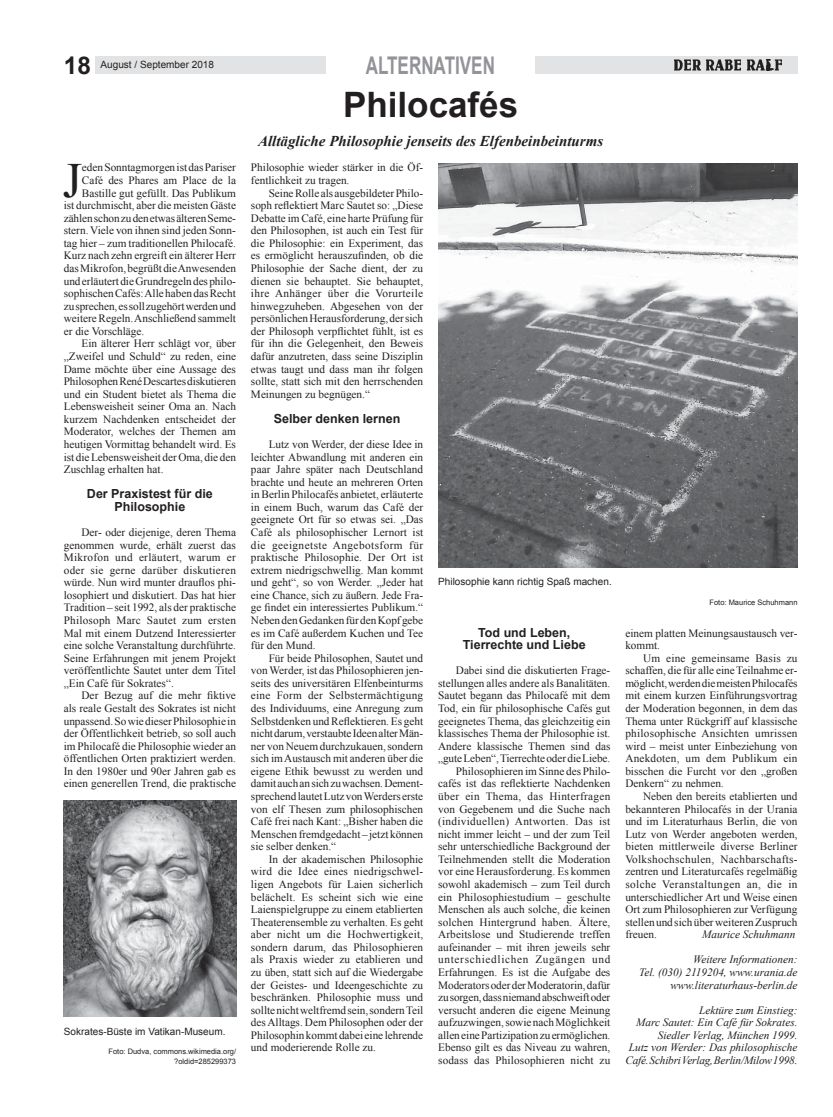
<style>
.page{position:relative;width:833px;height:1117px;background:#fff}
.page>*{position:absolute;margin:0;border:0;box-sizing:border-box;transform-origin:0 0}
.t1{font:49.25px "Times New Roman";color:#231f20}
.t2{font:700 35px "Arial";color:#231f20}
.t3{font:700 24.38px "Arial";color:#929498;scale:.7 1}
.t4{font:700 24.38px "Arial";color:#231f20}
.t5{font:italic 700 15px "Times New Roman";color:#231f20}
.t6{font:700 12.5px/12.5px "Arial";color:#231f20;text-align:center}
.t7{font:11.25px/12.5px "Times New Roman";color:#231f20;text-align:justify}
.t8{font:italic 11.25px/12.5px "Times New Roman";color:#231f20;text-align:right}
.t9{font:10px "Arial";color:#231f20}
.t10{font:7.5px/9.4px "Arial";color:#231f20;text-align:right}
</style>
<div class="page">
<div style="left:483px;top:56px;width:315px;height:18px;background:#e1e3e4"></div>
<div style="left:95px;top:56px;width:284px;height:18px;background:#e1e3e4"></div>
<img style="left:674px;top:59px;width:107px;height:12px">
<div style="left:326px;top:52px;width:208px;height:28px;background:#fff"></div>
<img style="left:438px;top:163px;width:359px;height:404px">
<img style="left:64px;top:800px;width:172px;height:216px">
<h3 class="t4" style="left:64px;top:52px;width:29px">18</h3>
<p class="t9" style="left:101px;top:59px;width:115px">August / September 2018</p>
<h3 class="t3" style="left:366px;top:51px;width:186px">ALTERNATIVEN</h3>
<h1 class="t1" style="left:63px;top:153px;width:21px">J</h1>
<p class="t7" style="left:82px;top:161px;width:156px">eden Sonntagmorgen ist das Pariser</p>
<p class="t7" style="left:82px;top:174px;width:156px">Café des Phares am Place de la</p>
<p class="t7" style="left:82px;top:186px;width:156px">Bastille gut gefüllt. Das Publikum</p>
<p class="t7" style="left:64px;top:199px;width:174px">ist durchmischt, aber die meisten Gäste</p>
<p class="t7" style="left:64px;top:212px;width:174px">zählen schon zu den etwas älteren Seme-</p>
<p class="t7" style="left:64px;top:224px;width:174px">stern. Viele von ihnen sind jeden Sonn-</p>
<p class="t7" style="left:64px;top:237px;width:174px">tag hier – zum traditionellen Philocafé.</p>
<p class="t7" style="left:64px;top:249px;width:174px">Kurz nach zehn ergreift ein älterer Herr</p>
<p class="t7" style="left:64px;top:262px;width:174px">das Mikrofon, begrüßt die Anwesenden</p>
<p class="t7" style="left:64px;top:274px;width:174px">und erläutert die Grundregeln des philo-</p>
<p class="t7" style="left:64px;top:287px;width:174px">sophischen Cafés: Alle haben das Recht</p>
<p class="t7" style="left:64px;top:299px;width:174px">zu sprechen, es soll zugehört werden und</p>
<p class="t7" style="left:64px;top:312px;width:174px">weitere Regeln. Anschließend sammelt</p>
<p class="t7" style="left:64px;top:325px;width:82px">er die Vorschläge.</p>
<p class="t7" style="left:81px;top:337px;width:156px">Ein älterer Herr schlägt vor, über</p>
<p class="t7" style="left:64px;top:350px;width:174px">„Zweifel und Schuld“ zu reden, eine</p>
<p class="t7" style="left:64px;top:362px;width:174px">Dame möchte über eine Aussage des</p>
<p class="t7" style="left:64px;top:375px;width:174px">Philosophen René Descartes diskutieren</p>
<p class="t7" style="left:64px;top:387px;width:174px">und ein Student bietet als Thema die</p>
<p class="t7" style="left:64px;top:400px;width:174px">Lebensweisheit seiner Oma an. Nach</p>
<p class="t7" style="left:64px;top:412px;width:174px">kurzem Nachdenken entscheidet der</p>
<p class="t7" style="left:64px;top:425px;width:174px">Moderator, welches der Themen am</p>
<p class="t7" style="left:64px;top:438px;width:174px">heutigen Vormittag behandelt wird. Es</p>
<p class="t7" style="left:64px;top:450px;width:174px">ist die Lebensweisheit der Oma, die den</p>
<p class="t7" style="left:64px;top:463px;width:101px">Zuschlag erhalten hat.</p>
<p class="t6" style="left:87px;top:487px;width:127px">Der Praxistest für die<br>Philosophie</p>
<p class="t7" style="left:64px;top:526px;width:174px;text-indent:18px">Der- oder diejenige, deren Thema genommen wurde, erhält zuerst das Mikrofon und erläutert, warum er oder sie gerne darüber diskutieren würde. Nun wird munter drauflos phi&shy;losophiert und diskutiert. Das hat hier Tradition – seit 1992, als der praktische Philosoph Marc Sautet zum ersten Mal mit einem Dutzend Interessierter eine solche Veranstaltung durchführte.<br>Seine Erfahrungen mit jenem Projekt veröffentlichte Sautet unter dem Titel „Ein Café für Sokrates“.</p>
<p class="t7" style="left:64px;top:689px;width:174px;text-indent:18px">Der Bezug auf die mehr fiktive als reale Gestalt des Sokrates ist nicht unpassend. So wie dieser Philosophie in der Öffentlichkeit betrieb, so soll auch im Philocafé die Philosophie wieder an öffentlichen Orten praktiziert werden.<br>In den 1980er und 90er Jahren gab es einen generellen Trend, die praktische</p>
<p class="t9" style="left:64px;top:1025px;width:163px">Sokrates-Büste im Vatikan-Museum.</p>
<p class="t10" style="left:109px;top:1046px;width:129px">Foto: Dudva, commons.wikimedia.org/ ?oldid=285299373</p>
<h2 class="t2" style="left:343px;top:85px;width:177px">Philocafés</h2>
<h3 class="t5" style="left:258px;top:133px;width:347px">Alltägliche Philosophie jenseits des Elfenbeinbeinturms</h3>
<p class="t7" style="left:251px;top:161px;width:174px">Philosophie wieder stärker in die Öf&shy;fentlichkeit zu tragen.</p>
<p class="t7" style="left:251px;top:186px;width:174px;text-indent:18px">Seine Rolle als ausgebildeter Philo&shy;soph reflektiert Marc Sautet so: „Diese Debatte im Café, eine harte Prüfung für den Philosophen, ist auch ein Test für die Philosophie: ein Experiment, das es ermöglicht herauszufinden, ob die Philosophie der Sache dient, der zu dienen sie behauptet. Sie behauptet, ihre Anhänger über die Vorurteile hinwegzuheben. Abgesehen von der persönlichen Herausforderung, der sich der Philosoph verpflichtet fühlt, ist es für ihn die Gelegenheit, den Beweis dafür anzutreten, dass seine Disziplin etwas taugt und dass man ihr folgen sollte, statt sich mit den herrschenden Meinungen zu begnügen.“</p>
<p class="t6" style="left:274px;top:412px;width:128px">Selber denken lernen</p>
<p class="t7" style="left:251px;top:438px;width:174px;text-indent:18px">Lutz von Werder, der diese Idee in leichter Abwandlung mit anderen ein paar Jahre später nach Deutschland brachte und heute an mehreren Orten in Berlin Philocafés anbietet, erläuterte in einem Buch, warum das Café der geeignete Ort für so etwas sei. „Das Café als philosophischer Lernort ist die geeignetste Angebotsform für praktische Philosophie. Der Ort ist extrem niedrigschwellig. Man kommt und geht“, so von Werder. „Jeder hat eine Chance, sich zu äußern. Jede Fra&shy;ge findet ein interessiertes Publikum.“ Neben den Gedanken für den Kopf gebe es im Café außerdem Kuchen und Tee für den Mund.</p>
<p class="t7" style="left:251px;top:651px;width:174px;text-indent:18px">Für beide Philosophen, Sautet und von Werder, ist das Philosophieren jen&shy;seits des universitären Elfenbeinturms eine Form der Selbstermächtigung des Individuums, eine Anregung zum Selbstdenken und Reflektieren. Es geht nicht darum, verstaubte Ideen alter Män&shy;ner von Neuem durchzukauen, sondern sich im Austausch mit anderen über die eigene Ethik bewusst zu werden und damit auch an sich zu wachsen. Dement&shy;sprechend lautet Lutz von Werders erste von elf Thesen zum philosophischen Café frei nach Kant: „Bisher haben die Menschen fremdgedacht – jetzt können sie selber denken.“</p>
<p class="t7" style="left:251px;top:852px;width:174px;text-indent:18px">In der akademischen Philosophie wird die Idee eines niedrigschwel&shy;ligen Angebots für Laien sicherlich belächelt. Es scheint sich wie eine Laienspielgruppe zu einem etablierten Theaterensemble zu verhalten. Es geht aber nicht um die Hochwertigkeit, sondern darum, das Philosophieren als Praxis wieder zu etablieren und zu üben, statt sich auf die Wiedergabe der Geistes- und Ideengeschichte zu beschränken. Philosophie muss und sollte nicht weltfremd sein, sondern Teil des Alltags. Dem Philosophen oder der Philosophin kommt dabei eine lehrende und moderierende Rolle zu.</p>
<p class="t9" style="left:438px;top:576px;width:175px">Philosophie kann richtig Spaß machen.</p>
<p class="t6" style="left:463px;top:625px;width:124px">Tod und Leben,<br>Tierrechte und Liebe</p>
<p class="t7" style="left:438px;top:664px;width:174px;text-align:right">Dabei sind die diskutierten Frage&shy;stellungen alles andere als Banalitäten.<br>Sautet begann das Philocafé mit dem Tod, ein für philosophische Cafés gut geeignetes Thema, das gleichzeitig ein klassisches Thema der Philosophie ist.<br>Andere klassische Themen sind das „gute Leben“, Tierrechte oder die Liebe.<br>Philosophieren im Sinne des Philo&shy;cafés ist das reflektierte Nachdenken über ein Thema, das Hinterfragen von Gegebenem und die Suche nach (individuellen) Antworten. Das ist nicht immer leicht – und der zum Teil sehr unterschiedliche Background der Teilnehmenden stellt die Moderation vor eine Herausforderung. Es kommen sowohl akademisch – zum Teil durch ein Philosophiestudium – geschulte Menschen als auch solche, die keinen solchen Hintergrund haben. Ältere, Arbeitslose und Studierende treffen aufeinander – mit ihren jeweils sehr unterschiedlichen Zugängen und Erfahrungen. Es ist die Aufgabe des Moderators oder der Moderatorin, dafür zu sorgen, dass niemand abschweift oder versucht anderen die eigene Meinung aufzuzwingen, sowie nach Möglichkeit allen eine Partizipation zu ermöglichen.<br>Ebenso gilt es das Niveau zu wahren, sodass das Philosophieren nicht zu</p>
<p class="t10" style="left:709px;top:597px;width:89px">Foto: Maurice Schuhmann</p>
<p class="t7" style="left:625px;top:626px;width:174px">einem platten Meinungsaustausch ver&shy;kommt.</p>
<p class="t7" style="left:625px;top:651px;width:174px;text-indent:18px">Um eine gemeinsame Basis zu schaffen, die für alle eine Teilnahme er&shy;möglicht, werden die meisten Philocafés mit einem kurzen Einführungsvortrag der Moderation begonnen, in dem das Thema unter Rückgriff auf klassische philosophische Ansichten umrissen wird – meist unter Einbeziehung von Anekdoten, um dem Publikum ein bisschen die Furcht vor den „großen Denkern“ zu nehmen.</p>
<p class="t7" style="left:625px;top:789px;width:174px;text-indent:18px">Neben den bereits etablierten und bekannteren Philocafés in der Urania und im Literaturhaus Berlin, die von Lutz von Werder angeboten werden, bieten mittlerweile diverse Berliner Volkshochschulen, Nachbarschafts&shy;zentren und Literaturcafés regelmäßig solche Veranstaltungen an, die in unterschiedlicher Art und Weise einen Ort zum Philosophieren zur Verfügung stellen und sich über weiteren Zuspruch freuen.</p>
<p class="t8" style="left:702px;top:927px;width:95px">Maurice Schuhmann</p>
<p class="t8" style="left:639px;top:953px;width:160px">Weitere Informationen:<br>Tel. (030) 2119204, www.urania.de www.literaturhaus-berlin.de</p>
<p class="t8" style="left:625px;top:1003px;width:174px">Lektüre zum Einstieg:<br>Marc Sautet: Ein Café für Sokrates.<br>Siedler Verlag, München 1999.<br>Lutz von Werder: Das philosophische Café. Schibri Verlag, Berlin/Milow 1998.</p>
</div>
